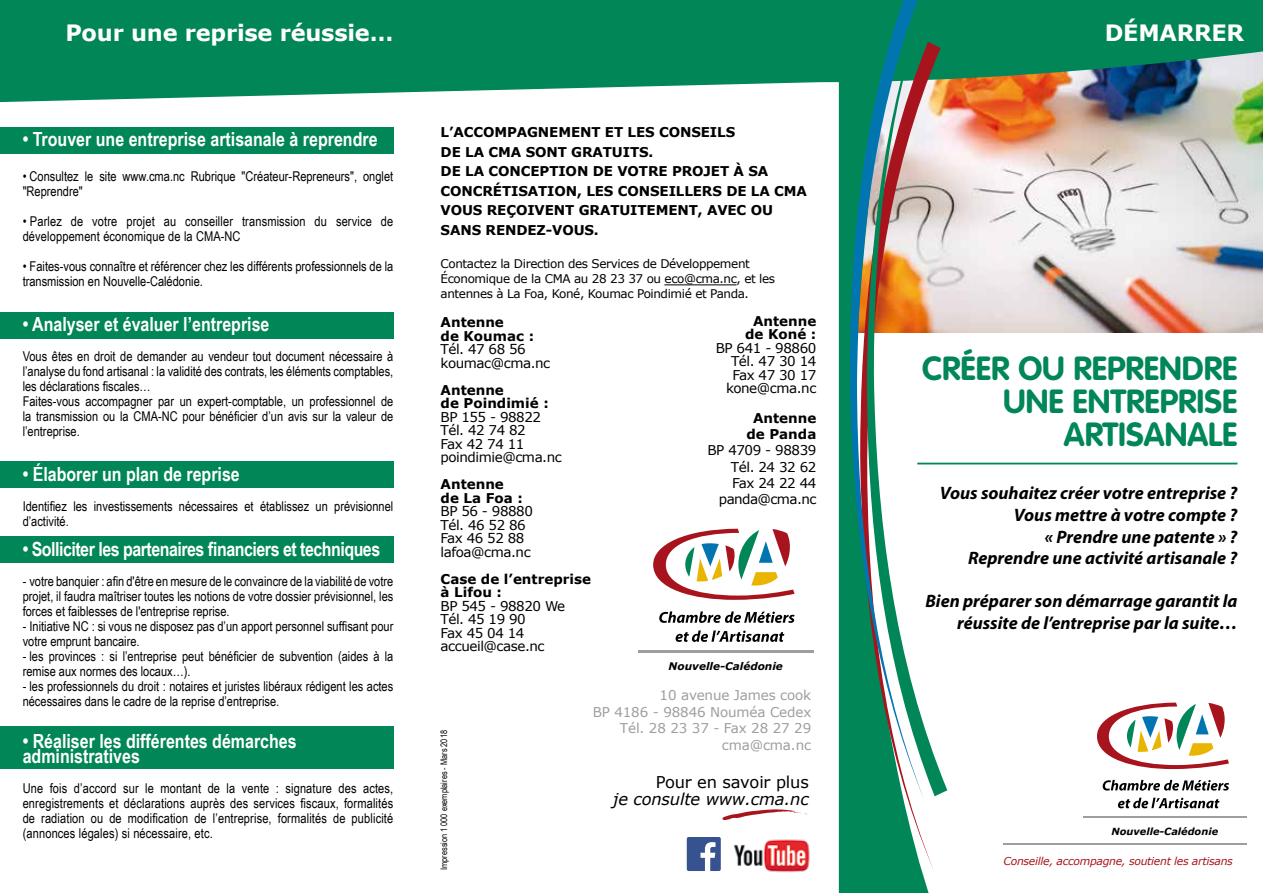
<style>
.page{position:relative;width:1263px;height:893px;background:#fff}
.page>*{position:absolute;margin:0;border:0;box-sizing:border-box;transform-origin:0 0}
.t1{font:700 33px/33px "VAG Rounded";color:#008657;text-align:right}
.t2{font:700 22.5px "Verdana";letter-spacing:-.01em;color:#fff}
.t3{font:700 19.5px/15px "Arial Narrow";color:#fff}
.t4{font:700 19.5px "Arial Narrow";letter-spacing:-.025em;color:#fff}
.t5{font:italic 700 18px/21.6px "Myriad Pro";color:#000;text-align:right}
.t6{font:italic 16.2px "Verdana";letter-spacing:-.01em;color:#000}
.t7{font:16.2px "Verdana";letter-spacing:-.01em;color:#000}
.t8{font:13.5px/15px "Arial Narrow";color:#000}
.t9{font:700 13.5px/19.5px "Verdana";letter-spacing:-.01em;color:#000}
.t10{font:13.5px/13.5px "Verdana";letter-spacing:-.035em;color:#000}
.t11{font:13.5px/16.5px "Verdana";letter-spacing:-.01em;color:#9c9e9f;text-align:right}
.t12{font:12px/15px "Verdana";letter-spacing:-.035em;color:#000}
.t13{font:italic 10.8px "Verdana";letter-spacing:-.025em;color:#a8141d}
.t14{font:italic 700 10.5px "Verdana";color:#000}
.t15{font:italic 700 9.75px "Verdana";color:#000}
.t16{font:9px "Arial Narrow";color:#000}
</style>
<div class="page">
<img style="left:947px;top:103px;width:316px;height:229px">
<hr style="left:1003px;top:843px;width:244px;height:2px;background:#9c9e9f">
<div style="left:839px;top:103px;width:90px;height:790px;background:#008657"></div>
<svg style="left:0;top:0;width:1263px;height:103px;background:#218e67"></svg>
<svg style="left:860px;top:796px;width:75px;height:76px;fill:#008657"></svg>
<svg style="left:849px;top:0;width:81px;height:800px;background:#1c8069"></svg>
<svg style="left:867px;top:0;width:80px;height:796px"></svg>
<hr style="left:1083px;top:816px;width:163px;height:2px;background:#9c9e9f">
<svg style="left:1103px;top:780px;width:126px;height:11px"></svg>
<svg style="left:1118px;top:798px;width:101px;height:10px"></svg>
<svg style="left:1097px;top:703px;width:132px;height:66px"></svg>
<hr style="left:638px;top:650px;width:175px;height:2px;background:#9c9e9f">
<svg style="left:659px;top:611px;width:135px;height:12px"></svg>
<svg style="left:676px;top:630px;width:108px;height:12px"></svg>
<svg style="left:653px;top:529px;width:141px;height:71px"></svg>
<svg style="left:722px;top:809px;width:85px;height:11px"></svg>
<hr style="left:664px;top:284px;width:73px;height:1px;background:#000">
<hr style="left:917px;top:463px;width:320px;height:1px;background:#008657">
<div style="left:0;top:127px;width:393px;height:27px;background:#008657"></div>
<div style="left:0;top:312px;width:393px;height:26px;background:#008657"></div>
<div style="left:0;top:461px;width:393px;height:27px;background:#008657"></div>
<div style="left:0;top:536px;width:393px;height:26px;background:#008657"></div>
<div style="left:0;top:727px;width:393px;height:42px;background:#008657"></div>
<div style="left:687px;top:837px;width:34px;height:34px;background:#365390;border-radius:2px"></div>
<svg style="left:700px;top:842px;width:15px;height:29px"></svg>
<img style="left:733px;top:839px;width:77px;height:34px">
<h2 class="t2" style="left:65px;top:18px;width:329px">Pour une reprise réussie…</h2>
<h2 class="t2" style="left:1105px;top:18px;width:141px">DÉMARRER</h2>
<h3 class="t3" style="left:23px;top:131px;width:356px">• Trouver une entreprise artisanale à reprendre</h3>
<p class="t8" style="left:23px;top:168px;width:372px">• Consultez le site www.cma.nc Rubrique "Créateur-Repreneurs", onglet "Reprendre"</p>
<p class="t8" style="left:23px;top:213px;width:372px">• Parlez de votre projet au conseiller transmission du service de développement économique de la CMA-NC</p>
<p class="t8" style="left:23px;top:258px;width:372px">• Faites-vous connaître et référencer chez les différents professionnels de la transmission en Nouvelle-Calédonie.</p>
<h3 class="t3" style="left:23px;top:315px;width:248px">• Analyser et évaluer l’entreprise</h3>
<p class="t8" style="left:23px;top:348px;width:372px">Vous êtes en droit de demander au vendeur tout document nécessaire à l’analyse du fond artisanal : la validité des contrats, les éléments comptables, les déclarations fiscales…<br>Faites-vous accompagner par un expert-comptable, un professionnel de la transmission ou la CMA-NC pour bénéficier d’un avis sur la valeur de l’entreprise.</p>
<h3 class="t3" style="left:23px;top:465px;width:219px">• Élaborer un plan de reprise</h3>
<p class="t8" style="left:23px;top:498px;width:372px">Identifiez les investissements nécessaires et établissez un prévisionnel d’activité.</p>
<h3 class="t4" style="left:23px;top:534px;width:359px">• Solliciter les partenaires financiers et techniques</h3>
<p class="t8" style="left:23px;top:573px;width:372px;text-align:justify">- votre banquier : afin d'être en mesure de le convaincre de la viabilité de votre projet, il faudra maîtriser toutes les notions de votre dossier prévisionnel, les forces et faiblesses de l'entreprise reprise.</p>
<p class="t8" style="left:23px;top:618px;width:372px">- Initiative NC : si vous ne disposez pas d’un apport personnel suffisant pour votre emprunt bancaire.</p>
<p class="t8" style="left:23px;top:648px;width:372px">- les provinces : si l’entreprise peut bénéficier de subvention (aides à la remise aux normes des locaux…).</p>
<p class="t8" style="left:23px;top:678px;width:372px">- les professionnels du droit : notaires et juristes libéraux rédigent les actes nécessaires dans le cadre de la reprise d’entreprise.</p>
<h3 class="t3" style="left:23px;top:732px;width:276px">• Réaliser les différentes démarches administratives</h3>
<p class="t8" style="left:23px;top:780px;width:372px;text-align:justify">Une fois d’accord sur le montant de la vente : signature des actes, enregistrements et déclarations auprès des services fiscaux, formalités de radiation ou de modification de l’entreprise, formalités de publicité (annonces légales) si nécessaire, etc.</p>
<p class="t9" style="left:441px;top:123px;width:368px">L’ACCOMPAGNEMENT ET LES CONSEILS<br>DE LA CMA SONT GRATUITS.<br>DE LA CONCEPTION DE VOTRE PROJET À SA<br>CONCRÉTISATION, LES CONSEILLERS DE LA CMA<br>VOUS REÇOIVENT GRATUITEMENT, AVEC OU<br>SANS RENDEZ-VOUS.</p>
<p class="t12" style="left:441px;top:256px;width:336px">Contactez la Direction des Services de Développement<br>Économique de la CMA au 28 23 37 ou eco@cma.nc, et les antennes à La Foa, Koné, Koumac Poindimié et Panda.</p>
<p class="t9" style="left:441px;top:316px;width:95px;line-height:13.5px">Antenne<br>de Koumac :</p>
<p class="t10" style="left:441px;top:343px;width:111px">Tél. 47 68 56 koumac@cma.nc</p>
<p class="t9" style="left:441px;top:383px;width:110px;line-height:13.5px">Antenne<br>de Poindimié :</p>
<p class="t10" style="left:441px;top:410px;width:123px">BP 155 - 98822<br>Tél. 42 74 82<br>Fax 42 74 11 poindimie@cma.nc</p>
<p class="t9" style="left:441px;top:478px;width:84px;line-height:13.5px">Antenne de La Foa :</p>
<p class="t10" style="left:441px;top:505px;width:94px">BP 56 - 98880<br>Tél. 46 52 86<br>Fax 46 52 88 lafoa@cma.nc</p>
<p class="t9" style="left:441px;top:572px;width:152px;line-height:13.5px">Case de l’entreprise à Lifou :</p>
<p class="t10" style="left:441px;top:599px;width:126px">BP 545 - 98820 We<br>Tél. 45 19 90<br>Fax 45 04 14 accueil@case.nc</p>
<p class="t9" style="left:745px;top:314px;width:73px;line-height:13.5px;text-align:center">Antenne de Koné :</p>
<p class="t10" style="left:716px;top:341px;width:102px;text-align:right">BP 641 - 98860<br>Tél. 47 30 14<br>Fax 47 30 17 kone@cma.nc</p>
<p class="t9" style="left:746px;top:410px;width:71px;line-height:16.2px;text-align:center">Antenne de Panda</p>
<p class="t10" style="left:707px;top:443px;width:110px;line-height:16.2px;text-align:right">BP 4709 - 98839<br>Tél. 24 32 62<br>Fax 24 22 44 panda@cma.nc</p>
<p class="t16" style="left:437px;top:870px;width:141px;rotate:-90deg">Impression 1 000 exemplaires - Mars 2018</p>
<p class="t14" style="left:669px;top:660px;width:116px">Nouvelle-Calédonie</p>
<p class="t11" style="left:593px;top:687px;width:220px">10 avenue James cook<br>BP 4186 - 98846 Nouméa Cedex<br>Tél. 28 23 37 - Fax 28 27 29 cma@cma.nc</p>
<p class="t7" style="left:656px;top:772px;width:155px">Pour en savoir plus</p>
<p class="t6" style="left:613px;top:789px;width:197px">je consulte www.cma.nc</p>
<h1 class="t1" style="left:922px;top:352px;width:317px">CRÉER OU REPRENDRE<br>UNE ENTREPRISE<br>ARTISANALE</h1>
<h3 class="t5" style="left:940px;top:483px;width:299px">Vous souhaitez créer votre entreprise ?<br>Vous mettre à votre compte ?<br>« Prendre une patente » ?<br>Reprendre une activité artisanale ?</h3>
<h3 class="t5" style="left:925px;top:591px;width:314px">Bien préparer son démarrage garantit la réussite de l’entreprise par la suite…</h3>
<p class="t15" style="left:1111px;top:825px;width:108px">Nouvelle-Calédonie</p>
<p class="t13" style="left:1003px;top:854px;width:231px">Conseille, accompagne, soutient les artisans</p>
</div>
